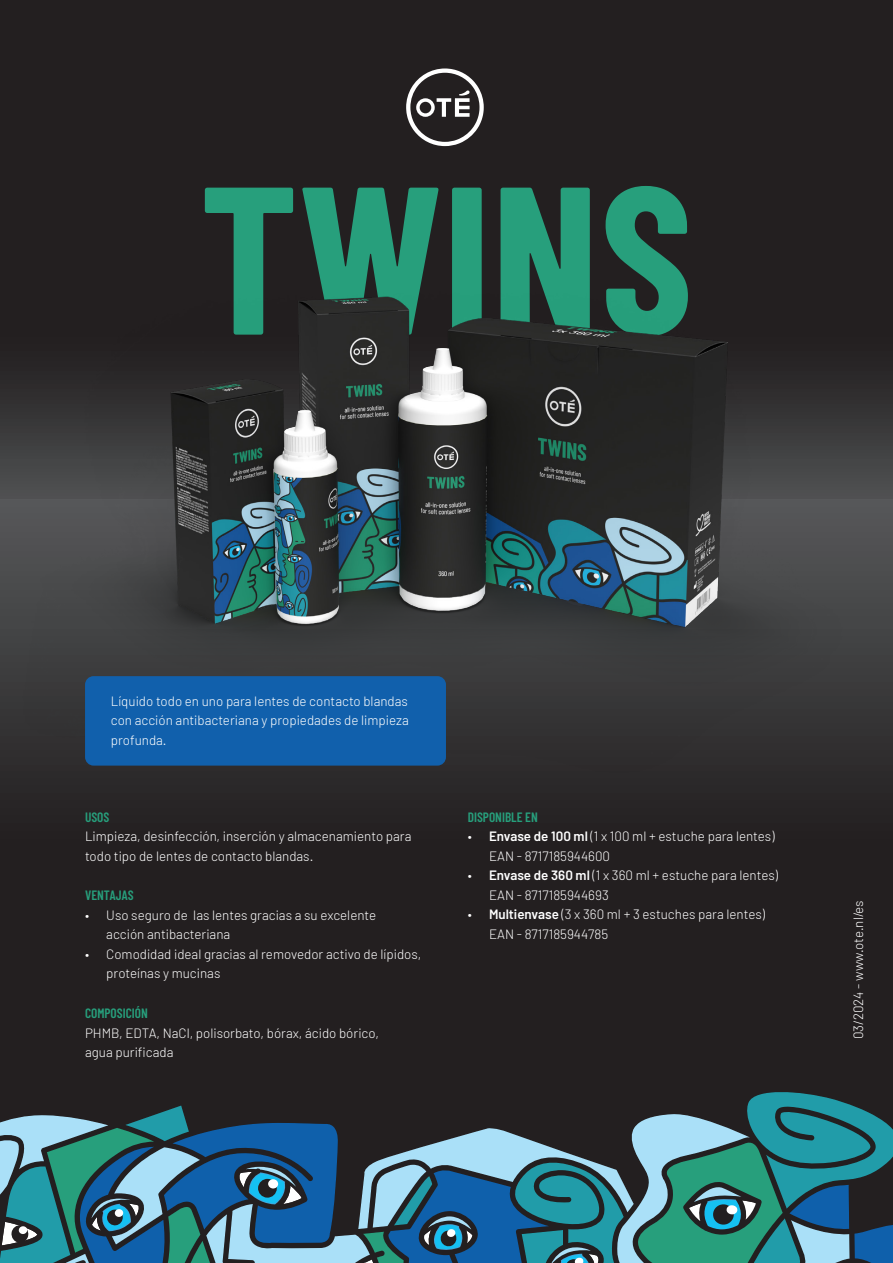
<style>
.page{position:relative;width:893px;height:1263px;background:#231f20}
.page>*{position:absolute;margin:0;border:0;box-sizing:border-box;transform-origin:0 0}
.t1{font:700 210px "Barlow Condensed";color:#279f7c}
.t2{font:300 13.5px/19.5px "Barlow";color:#fff;text-align:justify}
.t3{font:600 13.5px "Barlow Condensed";color:#279f7c}
.s1{font-weight:600}
</style>
<div class="page">
<svg style="left:0;top:1092px;width:893px;height:171px"></svg>
<img style="left:0;top:68px;width:893px;height:710px">
<div style="left:85px;top:676px;width:361px;height:90px;background:#1160ac;border-radius:9px"></div>
<p class="t1" style="left:200px;top:129px;width:495px">TWINS</p>
<p class="t2" style="left:111px;top:691px;width:300px">Líquido todo en uno para lentes de contacto blandas con acción antibacteriana y propiedades de limpieza profunda.</p>
<p class="t3" style="left:85px;top:808px;width:26px">USOS</p>
<p class="t2" style="left:85px;top:826px;width:328px">Limpieza, desinfección, inserción y almacenamiento para todo tipo de lentes de contacto blandas.</p>
<p class="t3" style="left:85px;top:887px;width:50px">VENTAJAS</p>
<p class="t2" style="left:85px;top:905px;width:293px">• Uso seguro de las lentes gracias a su excelente</p>
<p class="t2" style="left:106px;top:924px;width:126px">acción antibacteriana</p>
<p class="t2" style="left:85px;top:944px;width:338px">• Comodidad ideal gracias al removedor activo de lípidos,</p>
<p class="t2" style="left:106px;top:963px;width:116px">proteínas y mucinas</p>
<p class="t3" style="left:85px;top:1005px;width:64px">COMPOSICIÓN</p>
<p class="t2" style="left:85px;top:1023px;width:295px">PHMB, EDTA, NaCl, polisorbato, bórax, ácido bórico,</p>
<p class="t2" style="left:85px;top:1042px;width:90px">agua purificada</p>
<p class="t3" style="left:468px;top:808px;width:72px">DISPONIBLE EN</p>
<p class="t2" style="left:468px;top:826px;width:308px">• <span class="s1">Envase de 100 ml</span> (1 x 100 ml + estuche para lentes)</p>
<p class="t2" style="left:489px;top:846px;width:123px">EAN - 8717185944600</p>
<p class="t2" style="left:468px;top:865px;width:312px">• <span class="s1">Envase de 360 ml</span> (1 x 360 ml + estuche para lentes)</p>
<p class="t2" style="left:489px;top:885px;width:121px">EAN - 8717185944693</p>
<p class="t2" style="left:468px;top:904px;width:299px">• <span class="s1">Multienvase</span> (3 x 360 ml + 3 estuches para lentes)</p>
<p class="t2" style="left:489px;top:924px;width:121px">EAN - 8717185944785</p>
<p class="t2" style="left:848px;top:1039px;width:140px;rotate:-90deg">03/2024 - www.ote.nl/es</p>
</div>
